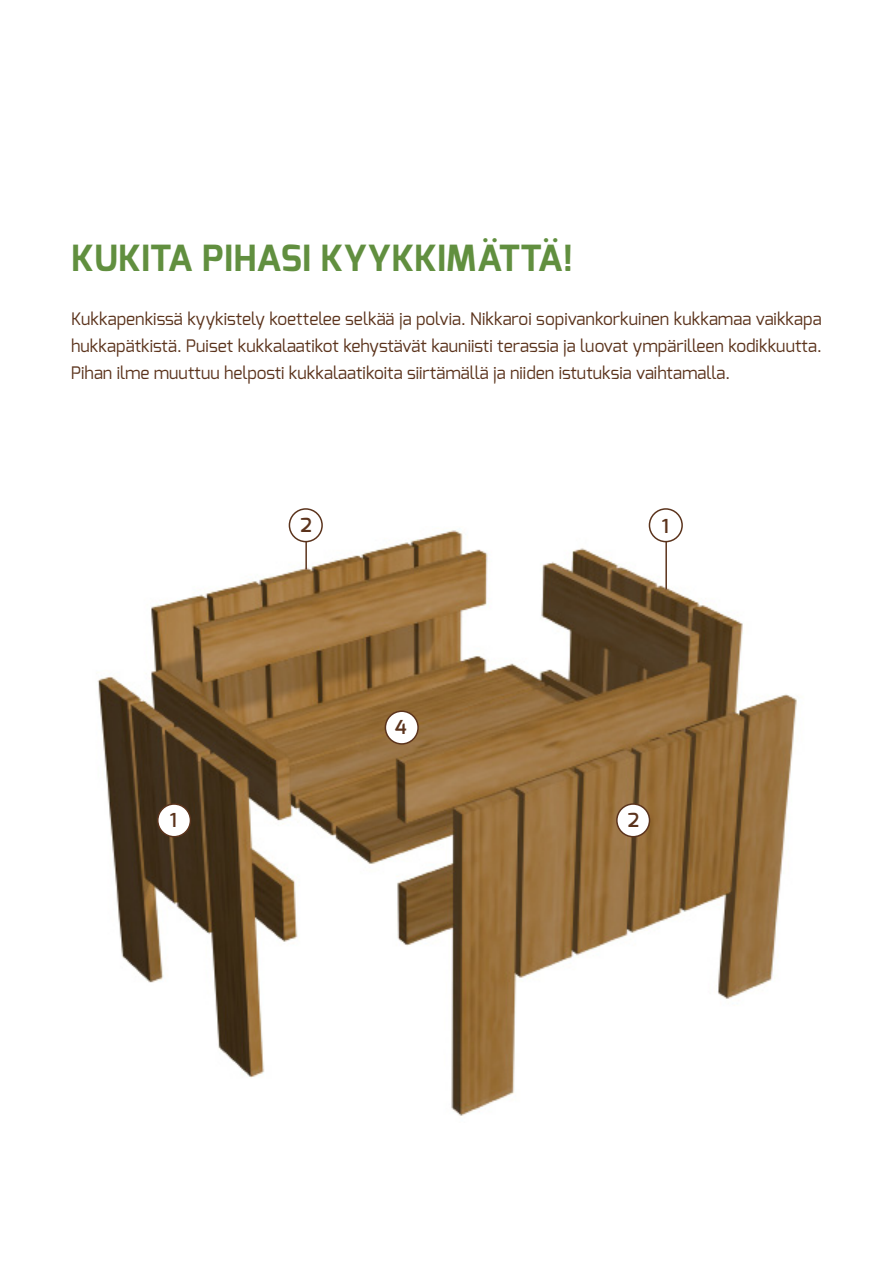
<style>
.page{position:relative;width:893px;height:1263px;background:#fff}
.page>*{position:absolute;margin:0;border:0;box-sizing:border-box;transform-origin:0 0}
.t1{font:700 36px "Exo";letter-spacing:.01em;color:#618f3f}
.t2{font:600 19.2px "Exo";color:#5b331c}
.t3{font:17.25px/27px "Exo";color:#5b331c;text-align:justify}
</style>
<div class="page">
<img style="left:97px;top:527px;width:700px;height:589px">
<div style="left:385px;top:711px;width:33px;height:33px;background:#fff;border-radius:50%"></div>
<div style="left:385px;top:710px;width:34px;height:35px;border:2px solid #5b331c;border-radius:50%"></div>
<div style="left:158px;top:804px;width:32px;height:33px;background:#fff;border-radius:50%"></div>
<div style="left:157px;top:803px;width:34px;height:34px;border:2px solid #5b331c;border-radius:50%"></div>
<div style="left:617px;top:804px;width:32px;height:33px;background:#fff;border-radius:50%"></div>
<div style="left:616px;top:803px;width:34px;height:34px;border:2px solid #5b331c;border-radius:50%"></div>
<hr style="left:305px;top:540px;width:2px;height:29px;background:#5b331c">
<hr style="left:665px;top:540px;width:2px;height:49px;background:#5b331c">
<div style="left:649px;top:509px;width:33px;height:33px;background:#fff;border-radius:50%"></div>
<div style="left:649px;top:508px;width:34px;height:34px;border:2px solid #5b331c;border-radius:50%"></div>
<div style="left:289px;top:509px;width:33px;height:33px;background:#fff;border-radius:50%"></div>
<div style="left:289px;top:508px;width:34px;height:34px;border:2px solid #5b331c;border-radius:50%"></div>
<p class="t1" style="left:71px;top:235px;width:503px">KUKITA PIHASI KYYKKIMÄTTÄ!</p>
<p class="t3" style="left:71px;top:305px;width:752px">Kukkapenkissä kyykistely koettelee selkää ja polvia. Nikkaroi sopivankorkuinen kukkamaa vaikkapa hukkapätkistä. Puiset kukkalaatikot kehystävät kauniisti terassia ja luovat ympärilleen kodikkuutta.<br>Pihan ilme muuttuu helposti kukkalaatikoita siirtämällä ja niiden istutuksia vaihtamalla.</p>
<p class="t2" style="left:300px;top:513px;width:13px">2</p>
<p class="t2" style="left:662px;top:514px;width:9px">1</p>
<p class="t2" style="left:395px;top:715px;width:13px">4</p>
<p class="t2" style="left:170px;top:808px;width:9px">1</p>
<p class="t2" style="left:628px;top:808px;width:13px">2</p>
</div>
